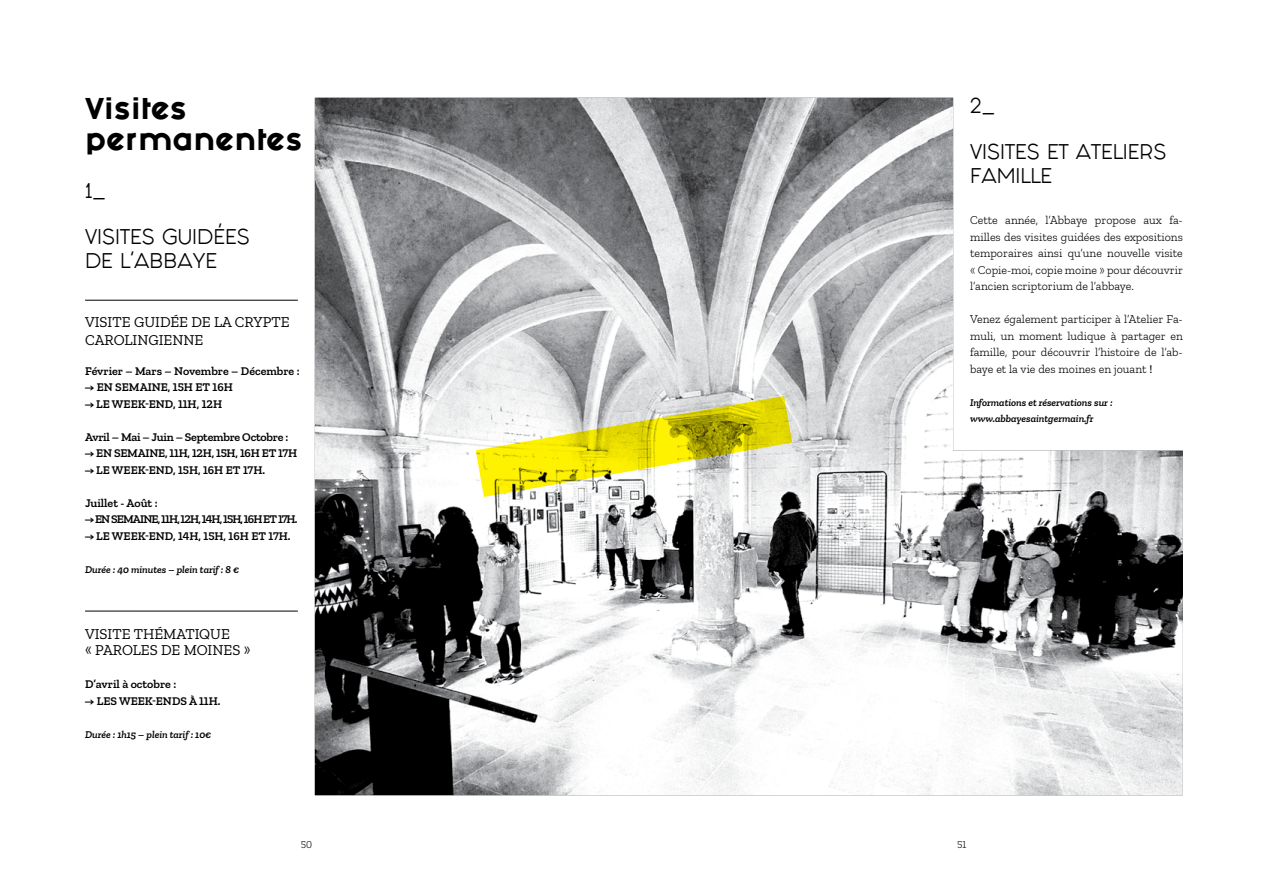
<style>
.page{position:relative;width:1268px;height:893px;background:#fff}
.page>*{position:absolute;margin:0;border:0;box-sizing:border-box;transform-origin:0 0}
.t1{font:800 25.5px/30.6px "Fashion Fetish";color:#000}
.t2{font:18px/24px "Fashion Fetish";color:#000}
.t3{font:15px/18px "Zilla Slab";color:#000}
.t4{font:300 12px/16.5px "Zilla Slab";color:#000;text-align:justify}
.t5{font:600 12px "Zilla Slab";color:#000}
.t6{font:600 12px "Zilla Slab";letter-spacing:-.02em;color:#000}
.t7{font:600 12px "Zilla Slab";letter-spacing:-.07em;color:#000}
.t8{font:italic 600 10.5px/16.5px "Zilla Slab";color:#000}
.t9{font:300 10.5px "Zilla Slab";color:#000}
.s1{font-weight:500}
</style>
<div class="page">
<hr style="left:85px;top:300px;width:213px;height:1px;background:#000">
<img style="left:315px;top:98px;width:867px;height:697px">
<hr style="left:85px;top:611px;width:213px;height:1px;background:#000">
<svg style="left:392px;top:361px;width:400px;height:234px"></svg>
<h1 class="t1" style="left:85px;top:94px;width:219px">Visites permanentes</h1>
<h2 class="t2" style="left:85px;top:179px;width:23px">1_</h2>
<h2 class="t2" style="left:85px;top:225px;width:166px">VISITES GUIDÉES<br>DE L’ABBAYE</h2>
<p class="t3" style="left:85px;top:313px;width:206px">VISITE GUIDÉE DE LA CRYPTE<br>CAROLINGIENNE</p>
<p class="t5" style="left:85px;top:364px;width:216px">Février – Mars – Novembre – Décembre :</p>
<p class="t5" style="left:85px;top:380px;width:149px">→ EN SEMAINE, 15H ET 16H</p>
<p class="t5" style="left:85px;top:397px;width:138px">→ LE WEEK-END, 11H, 12H</p>
<p class="t6" style="left:85px;top:430px;width:205px">Avril – Mai – Juin – Septembre Octobre :</p>
<p class="t6" style="left:85px;top:446px;width:213px">→ EN SEMAINE, 11H, 12H, 15H, 16H ET 17H</p>
<p class="t5" style="left:85px;top:463px;width:181px">→ LE WEEK-END, 15H, 16H ET 17H.</p>
<p class="t5" style="left:85px;top:496px;width:74px">Juillet - Août :</p>
<p class="t7" style="left:85px;top:512px;width:214px">→ EN SEMAINE, 11H, 12H, 14H, 15H, 16H ET 17H.</p>
<p class="t5" style="left:85px;top:529px;width:207px">→ LE WEEK-END, 14H, 15H, 16H ET 17H.</p>
<p class="t8" style="left:85px;top:561px;width:155px">Durée : 40 minutes – plein tarif : 8 €</p>
<p class="t3" style="left:85px;top:625px;width:167px;line-height:16.5px">VISITE THÉMATIQUE<br>« PAROLES DE MOINES »</p>
<p class="t5" style="left:85px;top:677px;width:93px">D’avril à octobre :</p>
<p class="t5" style="left:85px;top:694px;width:137px">→ LES WEEK-ENDS À 11H.</p>
<p class="t8" style="left:85px;top:726px;width:128px">Durée : 1h15 – plein tarif : 10€</p>
<h2 class="t2" style="left:969px;top:94px;width:27px">2_</h2>
<h2 class="t2" style="left:969px;top:140px;width:198px">VISITES ET ATELIERS<br>FAMILLE</h2>
<p class="t4" style="left:969px;top:212px;width:214px">Cette année, l’Abbaye propose aux fa&shy;milles des visites guidées des expositions temporaires ainsi qu’une nouvelle visite « Copie-moi, copie moine » pour découvrir l’ancien scriptorium de l’abbaye.</p>
<p class="t4" style="left:969px;top:311px;width:214px">Venez également participer à l’Atelier Fa&shy;muli, un moment ludique à partager en famille, pour découvrir l’histoire de l’ab&shy;baye et la vie des moines en jouant <span class="s1">!</span></p>
<p class="t8" style="left:969px;top:394px;width:144px">Informations et réservations sur : www.abbayesaintgermain.fr</p>
<p class="t9" style="left:301px;top:838px;width:13px">50</p>
<p class="t9" style="left:956px;top:838px;width:11px">51</p>
</div>
